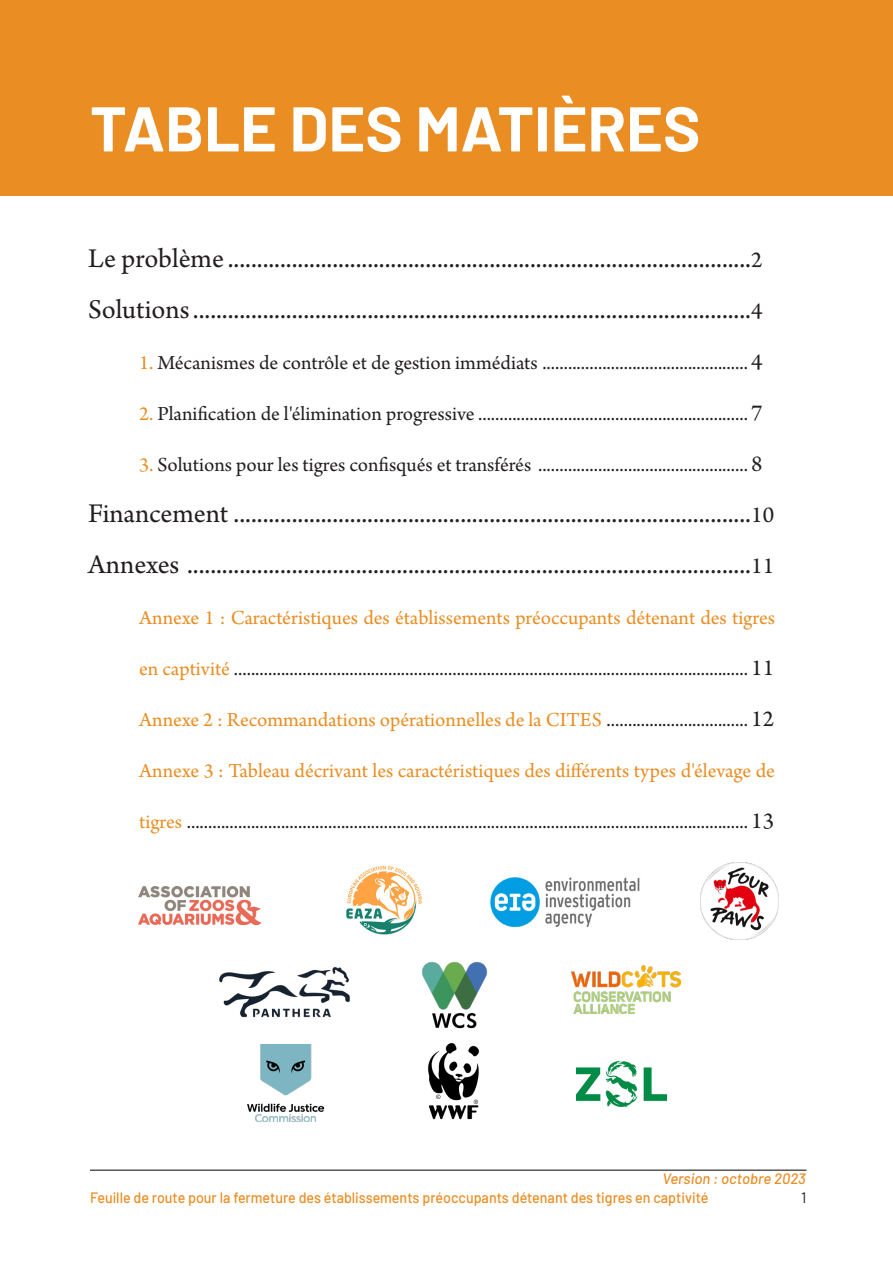
<style>
.page{position:relative;width:893px;height:1263px;background:#fff}
.page>*{position:absolute;margin:0;border:0;box-sizing:border-box;transform-origin:0 0}
.t1{font:700 63px "Barlow";color:#fff}
.t2{font:28.5px "Arno Pro";color:#231f20}
.t3{font:21px "Arno Pro";color:#231f20}
.t4{font:21px "Arno Pro";color:#ea8d22}
.t5{font:500 15px "Barlow";color:#ea8d22;scale:.95 1}
.t6{font:italic 500 15px "Barlow";color:#ea8d22}
.t7{font:15px "Barlow";color:#231f20}
.s1{font-size:24px}
.s2{color:#ea8d22}
.s3{color:#231f20}
.s4{font-size:24px;color:#231f20}
</style>
<div class="page">
<hr style="left:90px;top:1170px;width:716px;height:1px;background:#000">
<div style="left:0;top:0;width:893px;height:196px;background:#ea8d22"></div>
<img style="left:139px;top:886px;width:121px;height:38px">
<img style="left:219px;top:967px;width:131px;height:51px">
<img style="left:248px;top:1045px;width:75px;height:76px">
<img style="left:346px;top:865px;width:77px;height:70px">
<img style="left:490px;top:877px;width:150px;height:51px">
<img style="left:572px;top:965px;width:108px;height:48px">
<img style="left:428px;top:1043px;width:51px;height:77px">
<img style="left:576px;top:1061px;width:90px;height:45px">
<img style="left:701px;top:862px;width:77px;height:78px">
<img style="left:422px;top:961px;width:66px;height:68px">
<p class="t1" style="left:90px;top:82px;width:612px">TABLE DES MATIÈRES</p>
<p class="t2" style="left:88px;top:242px;width:676px">Le problème ..........................................................................................<span class="s1">2</span></p>
<p class="t2" style="left:88px;top:293px;width:676px">Solutions................................................................................................<span class="s1">4</span></p>
<p class="t3" style="left:139px;top:351px;width:625px"><span class="s2">1.</span> Mécanismes de contrôle et de gestion immédiats ................................................ <span class="s1">4</span></p>
<p class="t3" style="left:139px;top:402px;width:625px"><span class="s2">2.</span> Planification de l'élimination progressive ............................................................... <span class="s1">7</span></p>
<p class="t3" style="left:139px;top:453px;width:625px"><span class="s2">3.</span> Solutions pour les tigres confisqués et transférés ................................................. <span class="s1">8</span></p>
<p class="t2" style="left:88px;top:497px;width:687px">Financement .........................................................................................<span class="s1">10</span></p>
<p class="t2" style="left:88px;top:548px;width:687px">Annexes .................................................................................................<span class="s1">11</span></p>
<p class="t4" style="left:139px;top:606px;width:637px">Annexe 1 : Caractéristiques des établissements préoccupants détenant des tigres</p>
<p class="t3" style="left:139px;top:657px;width:636px"><span class="s2">en captivité</span> ........................................................................................................................ <span class="s1">11</span></p>
<p class="t4" style="left:139px;top:708px;width:636px">Annexe 2 : Recommandations opérationnelles de la CITES <span class="s3">.................................</span> <span class="s4">12</span></p>
<p class="t4" style="left:139px;top:759px;width:637px">Annexe 3 : Tableau décrivant les caractéristiques des différents types d'élevage de</p>
<p class="t3" style="left:139px;top:810px;width:636px"><span class="s2">tigres</span> ................................................................................................................................... <span class="s1">13</span></p>
<p class="t6" style="left:662px;top:1167px;width:145px">Version : octobre 2023</p>
<p class="t5" style="left:90px;top:1187px;width:652px">Feuille de route pour la fermeture des établissements préoccupants détenant des tigres en captivité</p>
<p class="t7" style="left:801px;top:1187px;width:7px">1</p>
</div>
